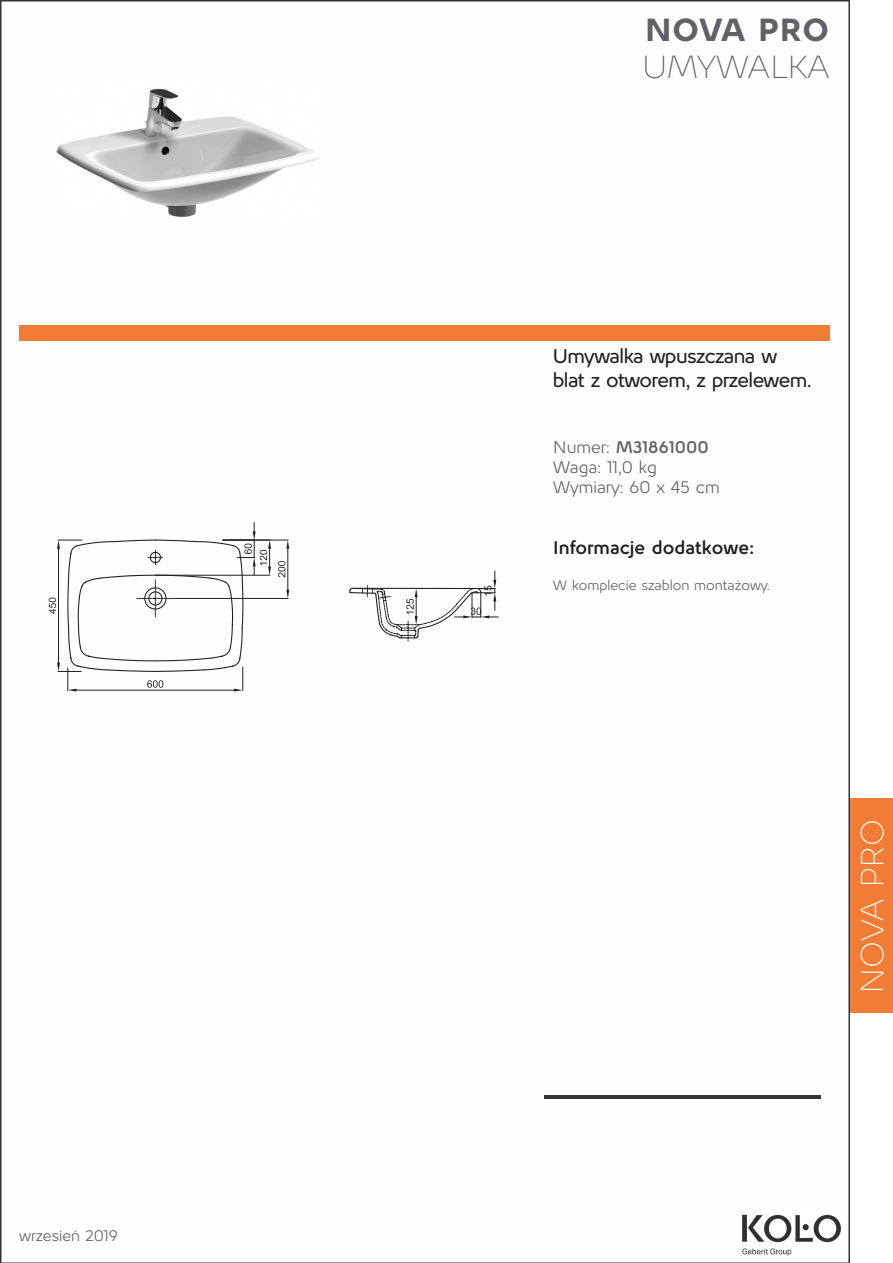
<style>
.page{position:relative;width:893px;height:1263px;background:#fff}
.page>*{position:absolute;margin:0;border:0;box-sizing:border-box;transform-origin:0 0}
.t1{font:300 31.5px "Kolo";color:#616166}
.t2{font:900 31.5px "Kolo";color:#616166}
.t3{font:300 31.5px "Kolo";color:#fff}
.t4{font:500 19.5px/23.4px "Kolo";letter-spacing:-.03em;color:#231f20}
.t5{font:700 18px "Kolo";color:#231f20}
.t6{font:16.5px "Kolo";color:#616166}
.t7{font:700 16.5px "Kolo";color:#616166}
.t8{font:15px "Kolo";color:#616166}
.t9{font:13.5px "Kolo";color:#616166}
.s1{font-weight:400}
</style>
<div class="page">
<div style="left:849px;top:798px;width:44px;height:215px;background:#f17c35"></div>
<img style="left:0;top:0;width:849px;height:1263px">
<div style="left:19px;top:325px;width:810px;height:15px;background:#f17c35"></div>
<img style="left:545px;top:1095px;width:276px;height:3px">
<img style="left:54px;top:81px;width:268px;height:140px">
<hr style="left:288px;top:549px;width:1px;height:41px;background:#231f20">
<hr style="left:174px;top:598px;width:114px;height:1px;background:#231f20">
<hr style="left:223px;top:540px;width:65px;height:1px;background:#231f20">
<svg style="left:286px;top:540px;width:3px;height:9px"></svg>
<svg style="left:286px;top:590px;width:3px;height:8px"></svg>
<svg style="left:278px;top:561px;width:7px;height:16px"></svg>
<svg style="left:49px;top:522px;width:222px;height:169px"></svg>
<svg style="left:348px;top:571px;width:150px;height:70px"></svg>
<img style="left:737px;top:1210px;width:107px;height:49px">
<p class="t8" style="left:19px;top:1225px;width:100px">wrzesień 2019</p>
<p class="t2" style="left:644px;top:7px;width:187px">NOVA PRO</p>
<p class="t1" style="left:643px;top:45px;width:188px">UMYWALKA</p>
<p class="t4" style="left:553px;top:345px;width:260px">Umywalka wpuszczana w blat z otworem, z przelewem.</p>
<p class="t7" style="left:553px;top:436px;width:157px"><span class="s1">Numer:</span> M31861000</p>
<p class="t6" style="left:553px;top:456px;width:106px">Waga: 11,0 kg</p>
<p class="t6" style="left:553px;top:476px;width:168px">Wymiary: 60 x 45 cm</p>
<p class="t5" style="left:553px;top:535px;width:203px">Informacje dodatkowe:</p>
<p class="t9" style="left:553px;top:576px;width:218px">W komplecie szablon montażowy.</p>
<p class="t3" style="left:851px;top:994px;width:176px;rotate:-90deg">NOVA PRO</p>
</div>
